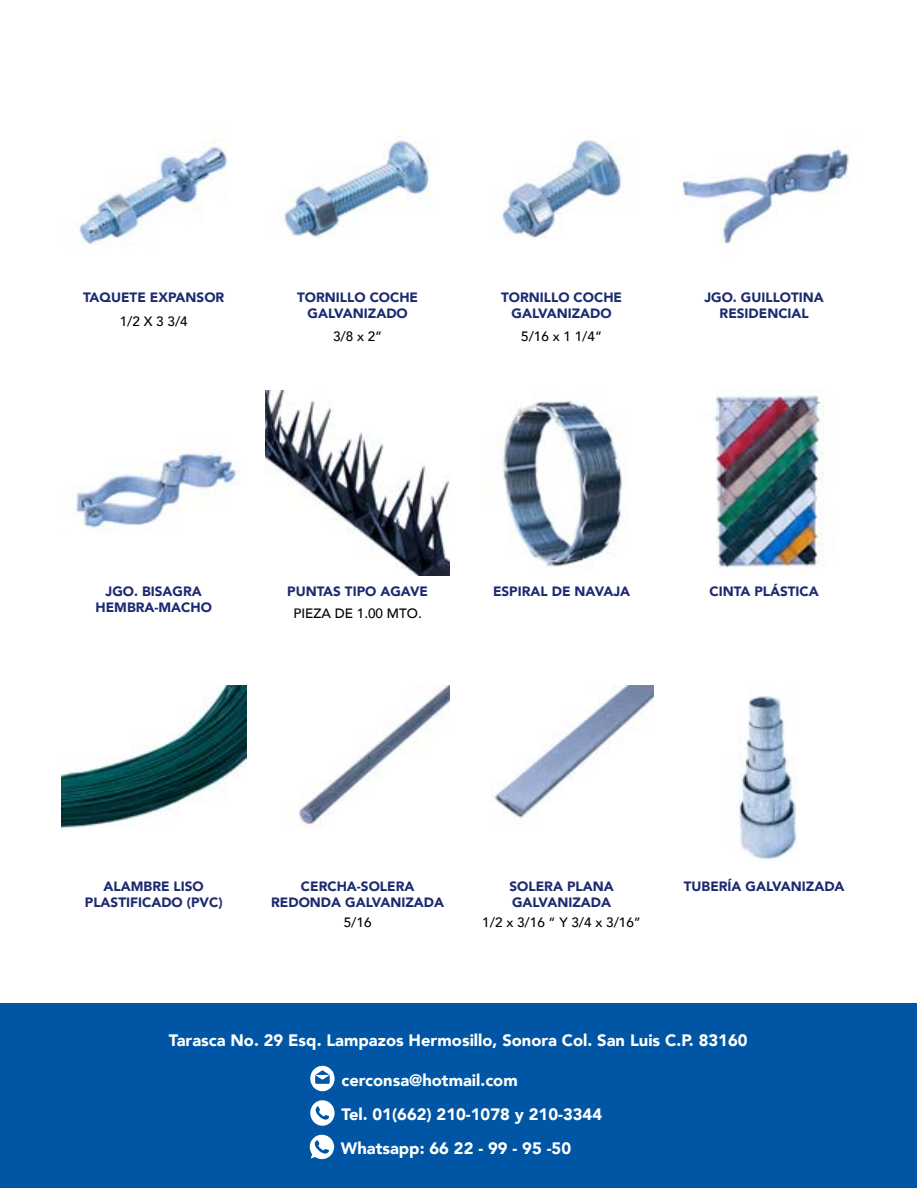
<style>
.page{position:relative;width:918px;height:1188px;background:#fff}
.page>*{position:absolute;margin:0;border:0;box-sizing:border-box;transform-origin:0 0}
.t1{font:900 16.5px/34.2px "Avenir";color:#fff}
.t2{font:900 13.5px/16.2px "Avenir";color:#1d2a71;text-align:center}
.t3{font:500 13.5px "Avenir";color:#000}
</style>
<div class="page">
<img style="left:79px;top:139px;width:149px;height:107px">
<img style="left:76px;top:452px;width:166px;height:80px">
<img style="left:62px;top:686px;width:184px;height:143px">
<img style="left:284px;top:140px;width:146px;height:98px">
<img style="left:265px;top:391px;width:185px;height:185px">
<img style="left:298px;top:686px;width:152px;height:141px">
<img style="left:502px;top:140px;width:120px;height:98px">
<img style="left:497px;top:400px;width:125px;height:167px">
<img style="left:491px;top:686px;width:163px;height:133px">
<img style="left:682px;top:147px;width:168px;height:97px">
<img style="left:714px;top:389px;width:121px;height:187px">
<img style="left:739px;top:696px;width:58px;height:164px">
<div style="left:0;top:1003px;width:916px;height:185px;background:#0055a5"></div>
<svg style="left:310px;top:1065px;width:25px;height:26px"></svg>
<svg style="left:310px;top:1100px;width:25px;height:26px"></svg>
<svg style="left:310px;top:1135px;width:24px;height:24px"></svg>
<p class="t2" style="left:83px;top:288px;width:143px">TAQUETE EXPANSOR</p>
<p class="t3" style="left:120px;top:309px;width:70px">1/2 X 3 3/4</p>
<p class="t2" style="left:297px;top:288px;width:122px">TORNILLO COCHE<br>GALVANIZADO</p>
<p class="t2" style="left:501px;top:288px;width:122px">TORNILLO COCHE<br>GALVANIZADO</p>
<p class="t3" style="left:333px;top:324px;width:51px">3/8 x 2”</p>
<p class="t3" style="left:521px;top:324px;width:82px">5/16 x 1 1/4”</p>
<p class="t2" style="left:705px;top:288px;width:121px">JGO. GUILLOTINA<br>RESIDENCIAL</p>
<p class="t2" style="left:96px;top:582px;width:118px">JGO. BISAGRA<br>HEMBRA-MACHO</p>
<p class="t2" style="left:287px;top:582px;width:142px">PUNTAS TIPO AGAVE</p>
<p class="t3" style="left:294px;top:602px;width:130px">PIEZA DE 1.00 MTO.</p>
<p class="t2" style="left:493px;top:582px;width:139px">ESPIRAL DE NAVAJA</p>
<p class="t2" style="left:710px;top:582px;width:111px">CINTA PLÁSTICA</p>
<p class="t2" style="left:85px;top:877px;width:139px">ALAMBRE LISO<br>PLASTIFICADO (PVC)</p>
<p class="t2" style="left:271px;top:877px;width:175px">CERCHA-SOLERA<br>REDONDA GALVANIZADA</p>
<p class="t2" style="left:510px;top:877px;width:106px;text-align:left">SOLERA PLANA<br>GALVANIZADA</p>
<p class="t2" style="left:684px;top:877px;width:162px">TUBERÍA GALVANIZADA</p>
<p class="t3" style="left:344px;top:911px;width:29px">5/16</p>
<p class="t3" style="left:482px;top:911px;width:160px">1/2 x 3/16 “ Y 3/4 x 3/16”</p>
<p class="t1" style="left:169px;top:1023px;width:580px">Tarasca No. 29 Esq. Lampazos Hermosillo, Sonora Col. San Luis C.P. 83160</p>
<p class="t1" style="left:341px;top:1062px;width:263px">cerconsa@hotmail.com<br>Tel. 01(662) 210-1078 y 210-3344<br>Whatsapp: 66 22 - 99 - 95 -50</p>
</div>
